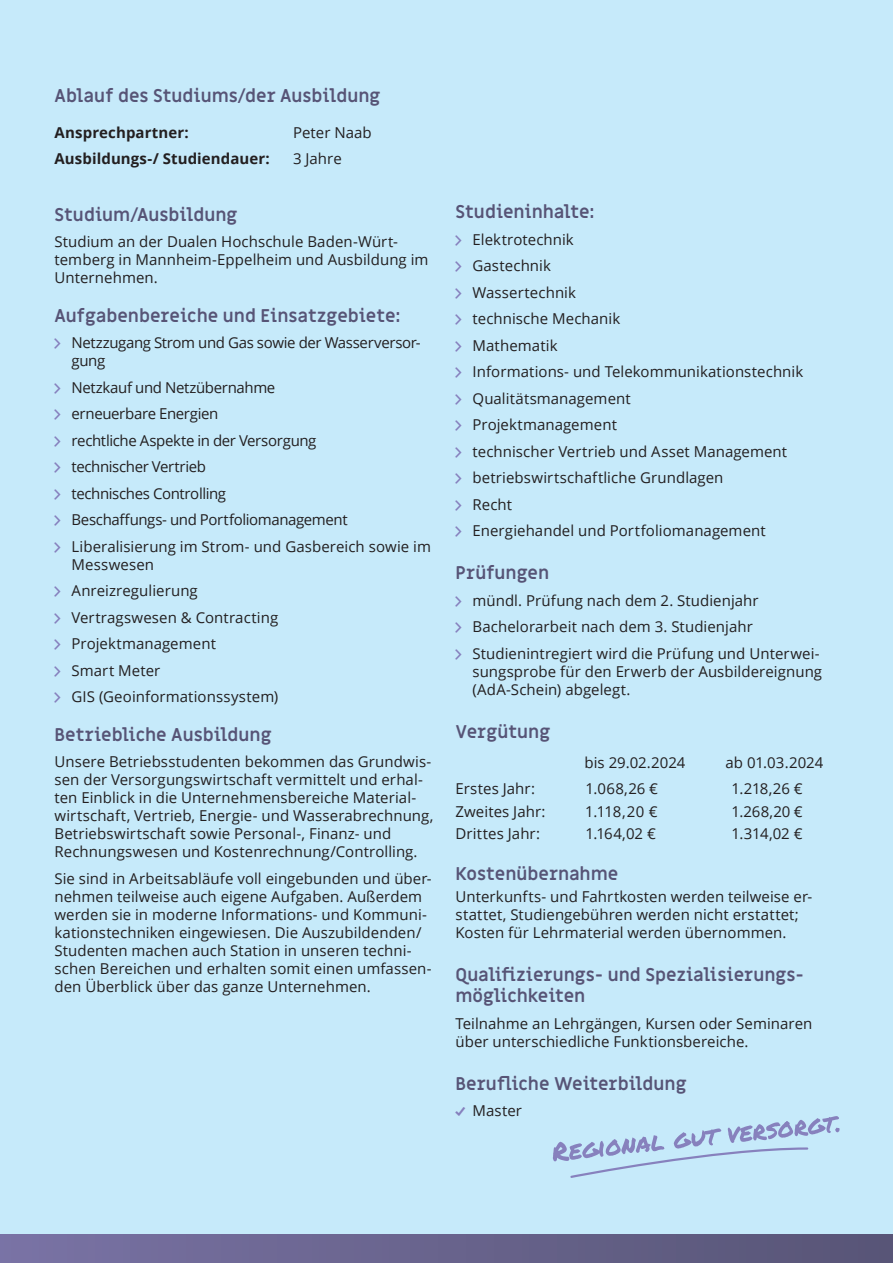
<style>
.page{position:relative;width:893px;height:1263px;background:#fff}
.page>*{position:absolute;margin:0;border:0;box-sizing:border-box;transform-origin:0 0}
.t1{font:700 18px/21.6px "Miriam Libre";color:#575476}
.t2{font:15px/26.5px "Open Sans";letter-spacing:.005em;color:#231f20}
.t3{font:15px/26.5px "Open Sans";letter-spacing:-.025em;color:#231f20}
.t4{font:700 15px "Open Sans";letter-spacing:.005em;color:#231f20}
</style>
<div class="page">
<div style="left:0;top:0;width:893px;height:1242px;background:#c6eafa"></div>
<div style="left:0;top:1234px;width:893px;height:29px;background:linear-gradient(to right,#7972a4,#575576)"></div>
<svg style="left:553px;top:1116px;width:287px;height:62px"></svg>
<p class="t1" style="left:54px;top:86px;width:327px">Ablauf des Studiums/der Ausbildung</p>
<p class="t4" style="left:54px;top:121px;width:136px">Ansprechpartner:</p>
<p class="t2" style="left:293px;top:118px;width:80px">Peter Naab</p>
<p class="t4" style="left:54px;top:148px;width:217px">Ausbildungs-/ Studiendauer:</p>
<p class="t2" style="left:293px;top:145px;width:50px">3 Jahre</p>
<p class="t1" style="left:54px;top:204px;width:184px">Studium/Ausbildung</p>
<p class="t2" style="left:54px;top:232px;width:375px;line-height:18px">Studium an der Dualen Hochschule Baden-Würt&shy;temberg in Mannheim-Eppelheim und Ausbildung im<br>Unternehmen.</p>
<p class="t1" style="left:54px;top:305px;width:348px">Aufgabenbereiche und Einsatzgebiete:</p>
<p class="t3" style="left:72px;top:333px;width:351px;line-height:18px">Netzzugang Strom und Gas sowie der Wasserversor&shy;gung</p>
<p class="t3" style="left:72px;top:374px;width:361px">Netzkauf und Netzübernahme<br>erneuerbare Energien<br>rechtliche Aspekte in der Versorgung<br>technischer Vertrieb<br>technisches Controlling<br>Beschaffungs- und Portfoliomanagement<br>Liberalisierung im Strom- und Gasbereich sowie im</p>
<p class="t2" style="left:72px;top:551px;width:208px">Messwesen<br>Anreizregulierung<br>Vertragswesen &amp; Contracting<br>Projektmanagement<br>Smart Meter<br>GIS (Geoinformationssystem)</p>
<p class="t1" style="left:54px;top:724px;width:218px">Betriebliche Ausbildung</p>
<p class="t2" style="left:54px;top:753px;width:381px;line-height:18px">Unsere Betriebsstudenten bekommen das Grundwis&shy;sen der Versorgungswirtschaft vermittelt und erhal&shy;ten Einblick in die Unternehmensbereiche Material&shy;wirtschaft, Vertrieb, Energie- und Wasserabrechnung, Betriebswirtschaft sowie Personal-, Finanz- und Rechnungswesen und Kostenrechnung/Controlling.</p>
<p class="t2" style="left:54px;top:869px;width:379px;line-height:18px">Sie sind in Arbeitsabläufe voll eingebunden und über&shy;nehmen teilweise auch eigene Aufgaben. Außerdem werden sie in moderne Informations- und Kommuni&shy;kationstechniken eingewiesen. Die Auszubildenden/ Studenten machen auch Station in unseren techni&shy;schen Bereichen und erhalten somit einen umfassen&shy;den Überblick über das ganze Unternehmen.</p>
<p class="t1" style="left:455px;top:202px;width:141px">Studieninhalte:</p>
<p class="t2" style="left:472px;top:226px;width:332px">Elektrotechnik<br>Gastechnik<br>Wassertechnik<br>technische Mechanik<br>Mathematik<br>Informations- und Telekommunikationstechnik<br>Qualitätsmanagement<br>Projektmanagement<br>technischer Vertrieb und Asset Management betriebswirtschaftliche Grundlagen<br>Recht<br>Energiehandel und Portfoliomanagement</p>
<p class="t1" style="left:455px;top:563px;width:95px">Prüfungen</p>
<p class="t2" style="left:472px;top:587px;width:349px">mündl. Prüfung nach dem 2. Studienjahr<br>Bachelorarbeit nach dem 3. Studienjahr<br>Studienintregiert wird die Prüfung und Unterwei-</p>
<p class="t2" style="left:472px;top:662px;width:351px;line-height:18px">sungsprobe für den Erwerb der Ausbildereignung (AdA-Schein) abgelegt.</p>
<p class="t1" style="left:455px;top:721px;width:96px">Vergütung</p>
<p class="t2" style="left:584px;top:749px;width:103px">bis 29.02.2024</p>
<p class="t2" style="left:725px;top:749px;width:99px">ab 01.03.2024</p>
<p class="t2" style="left:455px;top:775px;width:81px">Erstes Jahr:</p>
<p class="t2" style="left:586px;top:775px;width:74px">1.068,26 €</p>
<p class="t2" style="left:731px;top:775px;width:73px">1.218,26 €</p>
<p class="t2" style="left:455px;top:797px;width:92px">Zweites Jahr:</p>
<p class="t2" style="left:585px;top:797px;width:74px">1.118,20 €</p>
<p class="t2" style="left:731px;top:797px;width:73px">1.268,20 €</p>
<p class="t2" style="left:455px;top:820px;width:86px">Drittes Jahr:</p>
<p class="t2" style="left:586px;top:820px;width:72px">1.164,02 €</p>
<p class="t2" style="left:731px;top:820px;width:73px">1.314,02 €</p>
<p class="t1" style="left:455px;top:863px;width:164px">Kostenübernahme</p>
<p class="t2" style="left:455px;top:887px;width:358px;line-height:18px">Unterkunfts- und Fahrtkosten werden teilweise er&shy;stattet, Studiengebühren werden nicht erstattet;<br>Kosten für Lehrmaterial werden übernommen.</p>
<p class="t1" style="left:455px;top:964px;width:350px">Qualifizierungs- und Spezialisierungs&shy;möglichkeiten</p>
<p class="t2" style="left:455px;top:1014px;width:358px;line-height:18px">Teilnahme an Lehrgängen, Kursen oder Seminaren über unterschiedliche Funktionsbereiche.</p>
<p class="t1" style="left:455px;top:1073px;width:232px">Berufliche Weiterbildung</p>
<p class="t2" style="left:472px;top:1097px;width:51px">Master</p>
</div>
